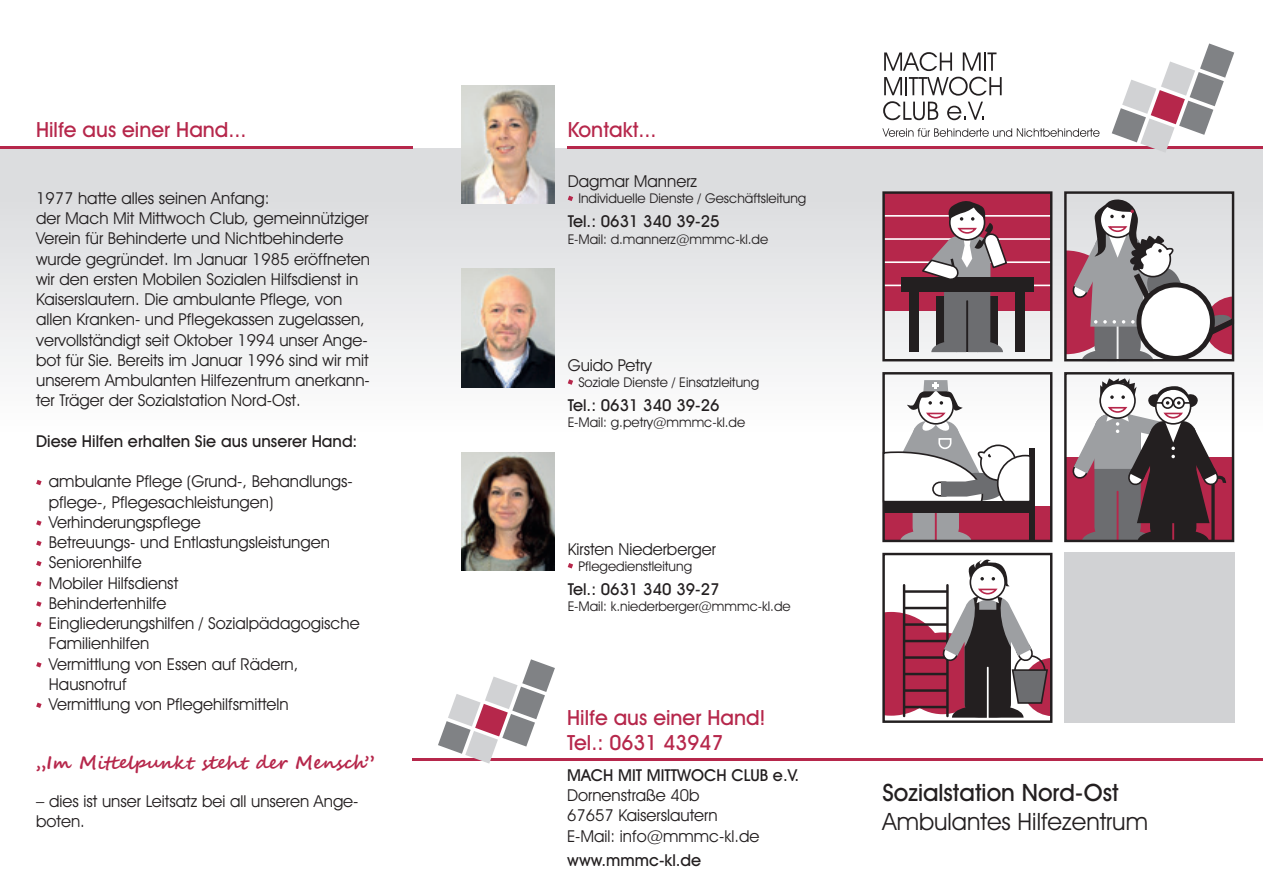
<style>
.page{position:relative;width:1263px;height:893px;background:#fff}
.page>*{position:absolute;margin:0;border:0;box-sizing:border-box;transform-origin:0 0}
.t1{font:24px "Avant Garde IT Cby BT";color:#231f20}
.t2{font:500 24px "Avant Garde IT Cby BT";color:#231f20}
.t3{font:500 21px/25.2px "Avant Garde IT Cby BT";color:#b6274b}
.t4{font:700 18px "Segoe Script";color:#b6274b}
.t5{font:16.5px/20.2px "Avant Garde IT Cby BT";color:#231f20}
.t6{font:500 16.5px "Avant Garde IT Cby BT";color:#231f20}
.t7{font:13.5px "Avant Garde IT Cby BT";color:#231f20}
</style>
<div class="page">
<div style="left:0;top:149px;width:1263px;height:363px;background:linear-gradient(to bottom,#d8d9db,#fff)"></div>
<hr style="left:567px;top:146px;width:696px;height:3px;background:#b6274b">
<hr style="left:0;top:146px;width:412px;height:3px;background:#b6274b">
<svg style="left:568px;top:196px;width:5px;height:5px"></svg>
<svg style="left:568px;top:379px;width:5px;height:6px"></svg>
<svg style="left:568px;top:563px;width:5px;height:5px"></svg>
<svg style="left:36px;top:480px;width:6px;height:5px"></svg>
<svg style="left:36px;top:520px;width:6px;height:6px"></svg>
<svg style="left:36px;top:540px;width:6px;height:6px"></svg>
<svg style="left:36px;top:561px;width:6px;height:5px"></svg>
<svg style="left:36px;top:581px;width:6px;height:5px"></svg>
<svg style="left:36px;top:601px;width:6px;height:6px"></svg>
<svg style="left:36px;top:621px;width:6px;height:6px"></svg>
<svg style="left:36px;top:662px;width:6px;height:5px"></svg>
<svg style="left:36px;top:702px;width:6px;height:6px"></svg>
<img style="left:462px;top:85px;width:93px;height:119px">
<img style="left:462px;top:452px;width:93px;height:119px">
<img style="left:462px;top:269px;width:93px;height:118px">
<hr style="left:412px;top:758px;width:851px;height:2px;background:#b6274b">
<div style="left:884px;top:507px;width:167px;height:34px;background:#b6274b"></div>
<div style="left:882px;top:372px;width:170px;height:170px;border:2px solid #231f20"></div>
<div style="left:1029px;top:448px;width:6px;height:93px;background:#231f20"></div>
<svg style="left:882px;top:380px;width:150px;height:162px"></svg>
<div style="left:1064px;top:191px;width:170px;height:170px;border:2px solid #231f20"></div>
<svg style="left:1065px;top:199px;width:169px;height:162px"></svg>
<div style="left:882px;top:553px;width:170px;height:170px;border:2px solid #231f20"></div>
<svg style="left:884px;top:559px;width:167px;height:159px"></svg>
<div style="left:1065px;top:457px;width:168px;height:84px;background:#b6274b"></div>
<div style="left:1064px;top:372px;width:170px;height:170px;border:2px solid #231f20"></div>
<svg style="left:1071px;top:378px;width:157px;height:164px"></svg>
<div style="left:884px;top:193px;width:168px;height:118px;background:#b6274b"></div>
<hr style="left:884px;top:215px;width:167px;height:2px;background:#fff">
<hr style="left:884px;top:238px;width:167px;height:2px;background:#fff">
<hr style="left:884px;top:261px;width:167px;height:2px;background:#fff">
<hr style="left:884px;top:285px;width:167px;height:1px;background:#fff">
<div style="left:882px;top:191px;width:170px;height:170px;border:2px solid #231f20"></div>
<div style="left:901px;top:277px;width:133px;height:14px;background:#231f20"></div>
<div style="left:910px;top:288px;width:9px;height:64px;background:#231f20"></div>
<div style="left:1015px;top:288px;width:10px;height:64px;background:#231f20"></div>
<svg style="left:920px;top:201px;width:88px;height:151px"></svg>
<svg style="left:882px;top:128px;width:217px;height:9px"></svg>
<svg style="left:884px;top:52px;width:68px;height:19px"></svg>
<svg style="left:963px;top:52px;width:33px;height:19px"></svg>
<svg style="left:883px;top:77px;width:119px;height:43px"></svg>
<svg style="left:1112px;top:43px;width:122px;height:110px"></svg>
<div style="left:1064px;top:553px;width:170px;height:170px;background:#d1d2d4"></div>
<svg style="left:438px;top:659px;width:117px;height:105px"></svg>
<p class="t3" style="left:36px;top:117px;width:212px">Hilfe aus einer Hand...</p>
<p class="t3" style="left:568px;top:117px;width:90px">Kontakt...</p>
<p class="t5" style="left:36px;top:188px;width:335px">1977 hatte alles seinen Anfang:<br>der Mach Mit Mittwoch Club, gemeinnütziger Verein für Behinderte und Nichtbehinderte wurde gegründet. Im Januar 1985 eröffneten wir den ersten Mobilen Sozialen Hilfsdienst in Kaiserslautern. Die ambulante Pflege, von allen Kranken- und Pflegekassen zugelassen, vervollständigt seit Oktober 1994 unser Ange&shy;bot für Sie. Bereits im Januar 1996 sind wir mit unserem Ambulanten Hilfezentrum anerkann&shy;ter Träger der Sozialstation Nord-Ost.</p>
<p class="t6" style="left:36px;top:431px;width:323px">Diese Hilfen erhalten Sie aus unserer Hand:</p>
<p class="t5" style="left:49px;top:471px;width:312px">ambulante Pflege (Grund-, Behandlungs&shy;pflege-, Pflegesachleistungen)<br>Verhinderungspflege<br>Betreuungs- und Entlastungsleistungen<br>Seniorenhilfe<br>Mobiler Hilfsdienst<br>Behindertenhilfe<br>Eingliederungshilfen / Sozialpädagogische<br>Familienhilfen<br>Vermittlung von Essen auf Rädern,<br>Hausnotruf<br>Vermittlung von Pflegehilfsmitteln</p>
<p class="t4" style="left:36px;top:748px;width:340px">„Im Mittelpunkt steht der Mensch”</p>
<p class="t5" style="left:36px;top:791px;width:324px">– dies ist unser Leitsatz bei all unseren Ange&shy;boten.</p>
<p class="t5" style="left:568px;top:171px;width:131px">Dagmar Mannerz</p>
<p class="t7" style="left:578px;top:190px;width:230px">Individuelle Dienste / Geschäftsleitung</p>
<p class="t6" style="left:568px;top:212px;width:153px">Tel.: 0631 340 39-25</p>
<p class="t7" style="left:568px;top:231px;width:202px">E-Mail: d.mannerz@mmmc-kl.de</p>
<p class="t5" style="left:568px;top:355px;width:86px">Guido Petry</p>
<p class="t7" style="left:578px;top:374px;width:182px">Soziale Dienste / Einsatzleitung</p>
<p class="t6" style="left:568px;top:395px;width:153px">Tel.: 0631 340 39-26</p>
<p class="t7" style="left:568px;top:414px;width:179px">E-Mail: g.petry@mmmc-kl.de</p>
<p class="t5" style="left:568px;top:538px;width:150px">Kirsten Niederberger</p>
<p class="t7" style="left:578px;top:558px;width:115px">Pflegedienstleitung</p>
<p class="t6" style="left:568px;top:579px;width:153px">Tel.: 0631 340 39-27</p>
<p class="t7" style="left:568px;top:598px;width:225px">E-Mail: k.niederberger@mmmc-kl.de</p>
<p class="t3" style="left:567px;top:705px;width:200px">Hilfe aus einer Hand!<br>Tel.: 0631 43947</p>
<p class="t6" style="left:567px;top:765px;width:234px">Mach Mit Mittwoch Club e.V.</p>
<p class="t5" style="left:567px;top:785px;width:194px">Dornenstraße 40b<br>67657 Kaiserslautern<br>E-Mail: info@mmmc-kl.de</p>
<p class="t6" style="left:567px;top:850px;width:135px">www.mmmc-kl.de</p>
<h1 class="t2" style="left:882px;top:778px;width:238px">Sozialstation Nord-Ost</h1>
<h1 class="t1" style="left:882px;top:807px;width:267px">Ambulantes Hilfezentrum</h1>
</div>
